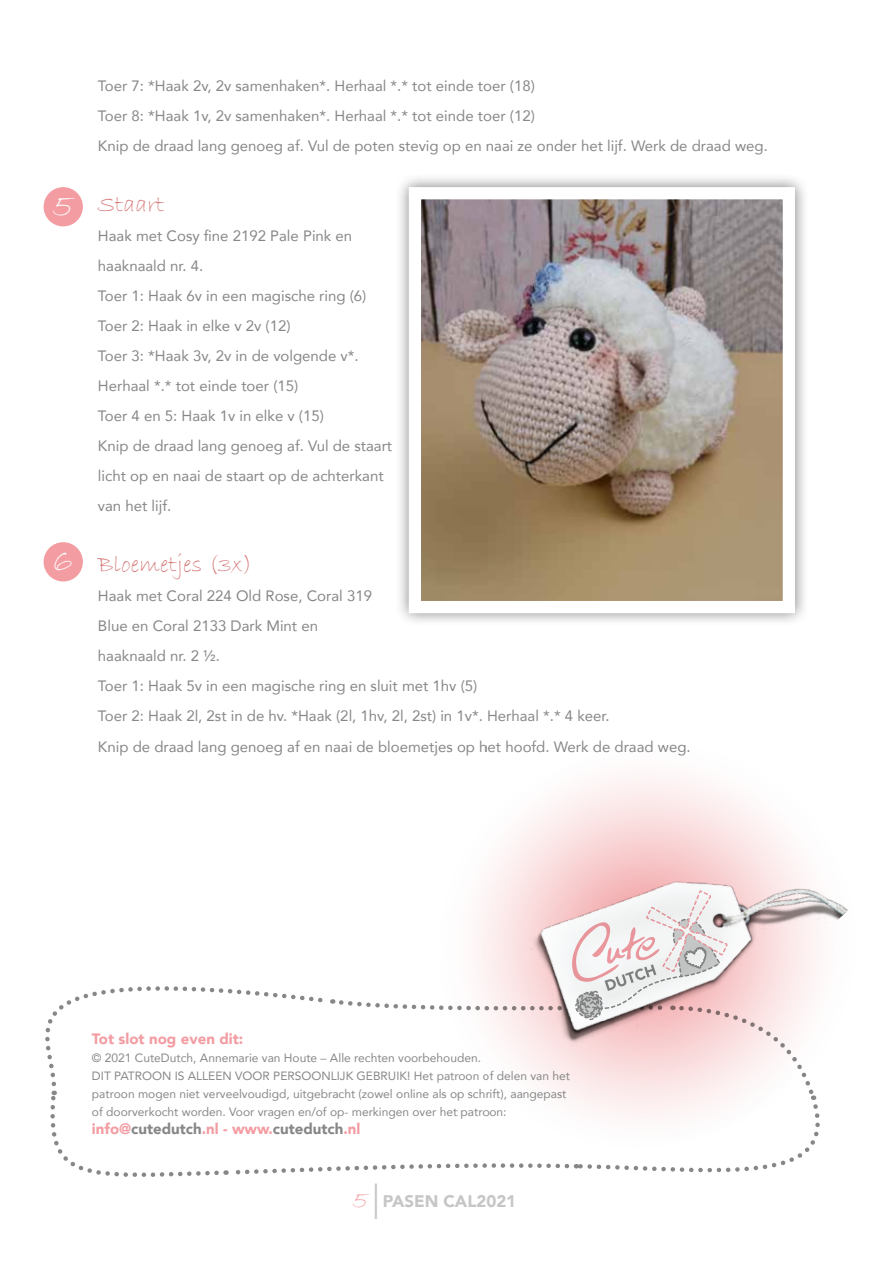
<style>
.page{position:relative;width:893px;height:1263px;background:#fff}
.page>*{position:absolute;margin:0;border:0;box-sizing:border-box;transform-origin:0 0}
.t1{font:33.75px "Bradley Hand ITC";color:#fff}
.t2{font:25.2px "Bradley Hand ITC";color:#f39ca2}
.t3{font:24px "Bradley Hand ITC";color:#d67a7b}
.t4{font:900 16.8px "Avenir";color:#c6c6c6}
.t5{font:15px/30px "Avenir";color:#878787}
.t6{font:900 15px "Avenir";color:#878787}
.t7{font:900 15px "Avenir";color:#f39ca2}
.t8{font:12px/18px "Avenir";color:#878787}
.s1{color:#f39ca2}
.s2{font-family:"Avenir";font-weight:900;font-size:50.4px;color:#c6c6c6}
</style>
<div class="page">
<svg style="left:458px;top:742px;width:399px;height:399px"></svg>
<svg style="left:45px;top:890px;width:789px;height:287px"></svg>
<div style="left:44px;top:187px;width:39px;height:39px;background:#f39ca2;border-radius:50%"></div>
<div style="left:44px;top:542px;width:39px;height:39px;background:#f39ca2;border-radius:50%"></div>
<div style="left:395px;top:173px;width:414px;height:454px;background:#000;opacity:.5"></div>
<img style="left:422px;top:200px;width:360px;height:400px">
<h1 class="t1" style="left:53px;top:184px;width:21px">5</h1>
<h1 class="t1" style="left:53px;top:539px;width:22px">6</h1>
<p class="t5" style="left:98px;top:71px;width:671px">Toer 7: *Haak 2v, 2v samenhaken*. Herhaal *.* tot einde toer (18)<br>Toer 8: *Haak 1v, 2v samenhaken*. Herhaal *.* tot einde toer (12)<br>Knip de draad lang genoeg af. Vul de poten stevig op en naai ze onder het lijf. Werk de draad weg.</p>
<h3 class="t3" style="left:98px;top:189px;width:68px">Staart</h3>
<p class="t5" style="left:98px;top:221px;width:296px">Haak met Cosy fine 2192 Pale Pink en haaknaald nr. 4.<br>Toer 1: Haak 6v in een magische ring (6)<br>Toer 2: Haak in elke v 2v (12)<br>Toer 3: *Haak 3v, 2v in de volgende v*.<br>Herhaal *.* tot einde toer (15)<br>Toer 4 en 5: Haak 1v in elke v (15)<br>Knip de draad lang genoeg af. Vul de staart licht op en naai de staart op de achterkant van het lijf.</p>
<h3 class="t3" style="left:98px;top:549px;width:156px">Bloemetjes (3x)</h3>
<p class="t5" style="left:98px;top:581px;width:594px">Haak met Coral 224 Old Rose, Coral 319<br>Blue en Coral 2133 Dark Mint en<br>haaknaald nr. 2 ½.<br>Toer 1: Haak 5v in een magische ring en sluit met 1hv (5)<br>Toer 2: Haak 2l, 2st in de hv. *Haak (2l, 1hv, 2l, 2st) in 1v*. Herhaal *.* 4 keer.<br>Knip de draad lang genoeg af en naai de bloemetjes op het hoofd. Werk de draad weg.</p>
<p class="t7" style="left:92px;top:1026px;width:153px">Tot slot nog even dit:</p>
<p class="t8" style="left:92px;top:1048px;width:480px">© 2021 CuteDutch, Annemarie van Houte – Alle rechten voorbehouden.<br>DIT PATROON IS ALLEEN VOOR PERSOONLIJK GEBRUIK! Het patroon of delen van het patroon mogen niet verveelvoudigd, uitgebracht (zowel online als op schrift), aangepast of doorverkocht worden. Voor vragen en/of op- merkingen over het patroon:</p>
<p class="t6" style="left:92px;top:1116px;width:270px"><span class="s1">info@</span>cutedutch<span class="s1">.nl - www.</span>cutedutch<span class="s1">.nl</span></p>
<h2 class="t2" style="left:353px;top:1184px;width:26px">5 <span class="s2">I</span></h2>
<p class="t4" style="left:383px;top:1187px;width:135px">PASEN CAL2021</p>
</div>
